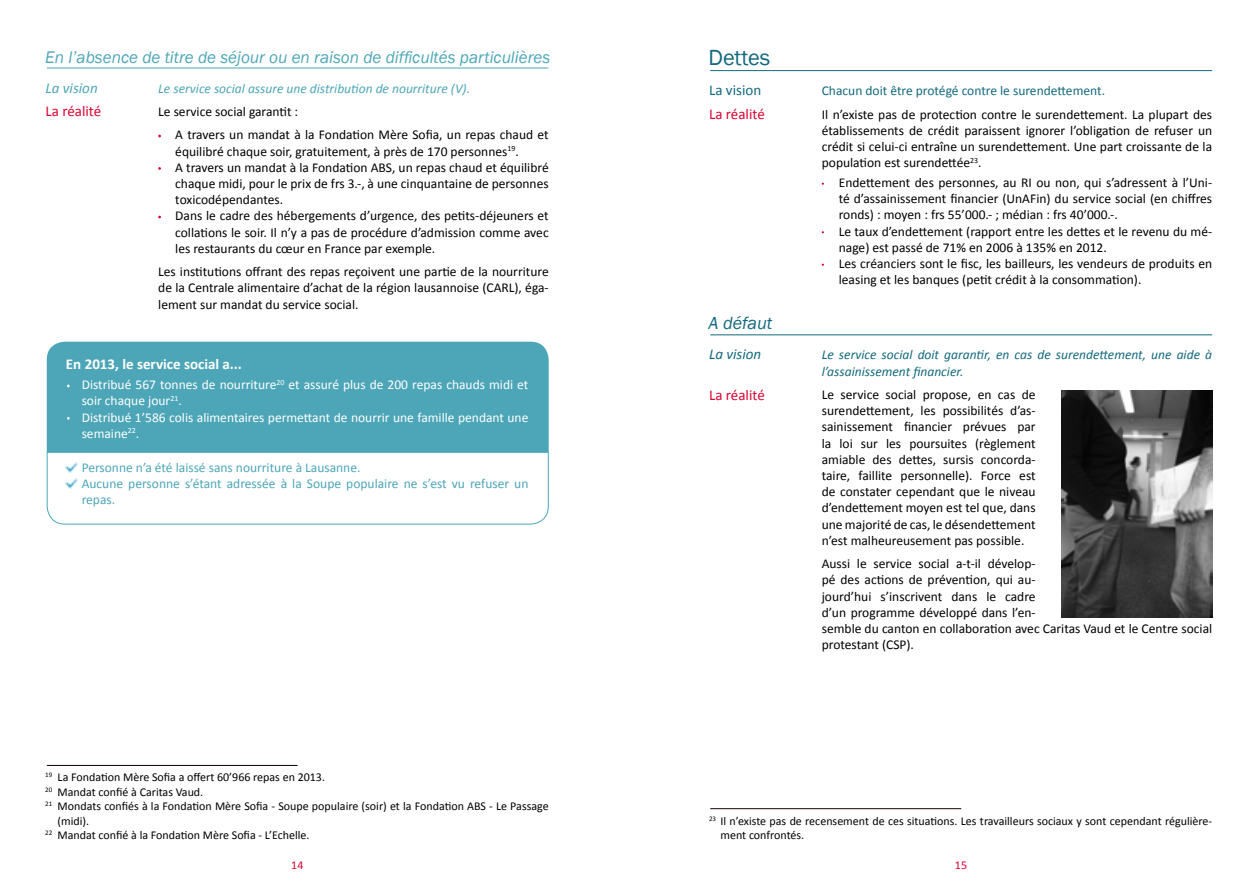
<style>
.page{position:relative;width:1259px;height:893px;background:#fff}
.page>*{position:absolute;margin:0;border:0;box-sizing:border-box;transform-origin:0 0}
.t1{font:22.5px "Franklin Gothic";color:#13697e}
.t2{font:italic 18px "Franklin Gothic";color:#13697e}
.t3{font:italic 17.25px "Franklin Gothic";color:#4da6b8}
.t4{font:15px "Calibri";color:#dd0332}
.t5{font:700 15px "Calibri";color:#fff}
.t6{font:italic 15px "Calibri";color:#4da6b8}
.t7{font:15px "Calibri";color:#13697e}
.t8{font:italic 15px "Calibri";color:#13697e}
.t9{font:13.5px/16.2px "Calibri";color:#000}
.t10{font:13.5px/16.2px "Calibri";color:#fff}
.t11{font:13.5px/16.2px "Calibri";color:#4da6b8}
.t12{font:italic 13.5px/16.2px "Calibri";color:#13697e}
.t13{font:italic 13.5px "Calibri";color:#4da6b8}
.t14{font:13.5px "Calibri";color:#13697e}
.t15{font:12px/14.4px "Calibri";color:#000}
.t16{font:12px "Calibri";color:#dd0332}
.t17{font:7.05px/14.4px "Calibri";color:#000;text-align:justify}
</style>
<div class="page">
<hr style="left:47px;top:68px;width:501px;height:1px;background:#4da6b8">
<hr style="left:47px;top:765px;width:251px;height:1px;background:#130000">
<div style="left:47px;top:342px;width:502px;height:110px;background:#4da6b8"></div>
<svg style="left:46px;top:452px;width:503px;height:73px"></svg>
<hr style="left:710px;top:808px;width:251px;height:1px;background:#130000">
<hr style="left:710px;top:70px;width:502px;height:1px;background:#13697e">
<hr style="left:710px;top:335px;width:502px;height:1px;background:#13697e">
<img style="left:1061px;top:391px;width:151px;height:227px">
<p class="t3" style="left:45px;top:46px;width:506px">En l’absence de titre de séjour ou en raison de difficultés particulières</p>
<p class="t6" style="left:45px;top:77px;width:54px">La vision</p>
<p class="t4" style="left:45px;top:102px;width:57px">La réalité</p>
<p class="t13" style="left:158px;top:79px;width:313px">Le service social assure une distribution de nourriture (V).</p>
<p class="t9" style="left:175px;top:100px;width:375px;line-height:23.4px;text-indent:-17px">Le service social garantit :<br>A travers un mandat à la Fondation Mère Sofia, un repas chaud et</p>
<p class="t9" style="left:175px;top:143px;width:375px">équilibré chaque soir, gratuitement, à près de 170 personnes<sup>19</sup>.<br>A travers un mandat à la Fondation ABS, un repas chaud et équilibré chaque midi, pour le prix de frs 3.-, à une cinquantaine de personnes toxicodépendantes.<br>Dans le cadre des hébergements d’urgence, des petits-déjeuners et collations le soir. Il n’y a pas de procédure d’admission comme avec les restaurants du cœur en France par exemple.</p>
<p class="t9" style="left:158px;top:264px;width:392px;text-align:justify">Les institutions offrant des repas reçoivent une partie de la nourriture de la Centrale alimentaire d’achat de la région lausannoise (CARL), éga&shy;lement sur mandat du service social.</p>
<p class="t5" style="left:66px;top:354px;width:177px">En 2013, le service social a...</p>
<p class="t10" style="left:82px;top:377px;width:448px">Distribué 567 tonnes de nourriture<sup>20</sup> et assuré plus de 200 repas chauds midi et soir chaque jour<sup>21</sup>.<br>Distribué 1’586 colis alimentaires permettant de nourrir une famille pendant une semaine<sup>22</sup>.</p>
<p class="t11" style="left:82px;top:459px;width:448px">Personne n’a été laissé sans nourriture à Lausanne.<br>Aucune personne s’étant adressée à la Soupe populaire ne s’est vu refuser un repas.</p>
<p class="t17" style="left:45px;top:768px;width:9px">19<br>20<br>21</p>
<p class="t17" style="left:45px;top:825px;width:9px">22</p>
<p class="t15" style="left:58px;top:770px;width:492px">La Fondation Mère Sofia a offert 60’966 repas en 2013.<br>Mandat confié à Caritas Vaud.<br>Mondats confiés à la Fondation Mère Sofia - Soupe populaire (soir) et la Fondation ABS - Le Passage (midi).<br>Mandat confié à la Fondation Mère Sofia - L’Echelle.</p>
<p class="t16" style="left:291px;top:858px;width:14px">14</p>
<h1 class="t1" style="left:708px;top:44px;width:63px">Dettes</h1>
<p class="t7" style="left:709px;top:81px;width:54px">La vision</p>
<p class="t4" style="left:709px;top:104px;width:57px">La réalité</p>
<h2 class="t2" style="left:708px;top:312px;width:66px">A défaut</h2>
<p class="t8" style="left:709px;top:344px;width:54px">La vision</p>
<p class="t4" style="left:709px;top:385px;width:57px">La réalité</p>
<p class="t14" style="left:822px;top:82px;width:285px">Chacun doit être protégé contre le surendettement.</p>
<p class="t9" style="left:822px;top:106px;width:392px;text-align:justify">Il n’existe pas de protection contre le surendettement. La plupart des établissements de crédit paraissent ignorer l’obligation de refuser un crédit si celui-ci entraîne un surendettement. Une part croissante de la population est surendettée<sup>23</sup>.</p>
<p class="t9" style="left:839px;top:174px;width:375px">Endettement des personnes, au RI ou non, qui s’adressent à l’Uni&shy;té d’assainissement financier (UnAFin) du service social (en chiffres ronds) : moyen : frs 55’000.- ; médian : frs 40’000.-.<br>Le taux d’endettement (rapport entre les dettes et le revenu du mé&shy;nage) est passé de 71% en 2006 à 135% en 2012.<br>Les créanciers sont le fisc, les bailleurs, les vendeurs de produits en leasing et les banques (petit crédit à la consommation).</p>
<p class="t12" style="left:821px;top:346px;width:392px">Le service social doit garantir, en cas de surendettement, une aide à l’assainissement financier.</p>
<p class="t9" style="left:821px;top:386px;width:215px;text-align:justify">Le service social propose, en cas de surendettement, les possibilités d’as&shy;sainissement financier prévues par la loi sur les poursuites (règlement amiable des dettes, sursis concorda&shy;taire, faillite personnelle). Force est de constater cependant que le niveau d’endettement moyen est tel que, dans une majorité de cas, le désendettement n’est malheureusement pas possible.</p>
<p class="t9" style="left:821px;top:556px;width:215px;text-align:justify">Aussi le service social a-t-il dévelop&shy;pé des actions de prévention, qui au&shy;jourd’hui s’inscrivent dans le cadre d’un programme développé dans l’en-</p>
<p class="t9" style="left:822px;top:621px;width:392px">semble du canton en collaboration avec Caritas Vaud et le Centre social protestant (CSP).</p>
<p class="t17" style="left:709px;top:811px;width:9px">23</p>
<p class="t15" style="left:720px;top:813px;width:493px">Il n’existe pas de recensement de ces situations. Les travailleurs sociaux y sont cependant régulière&shy;ment confrontés.</p>
<p class="t16" style="left:955px;top:858px;width:14px">15</p>
</div>
